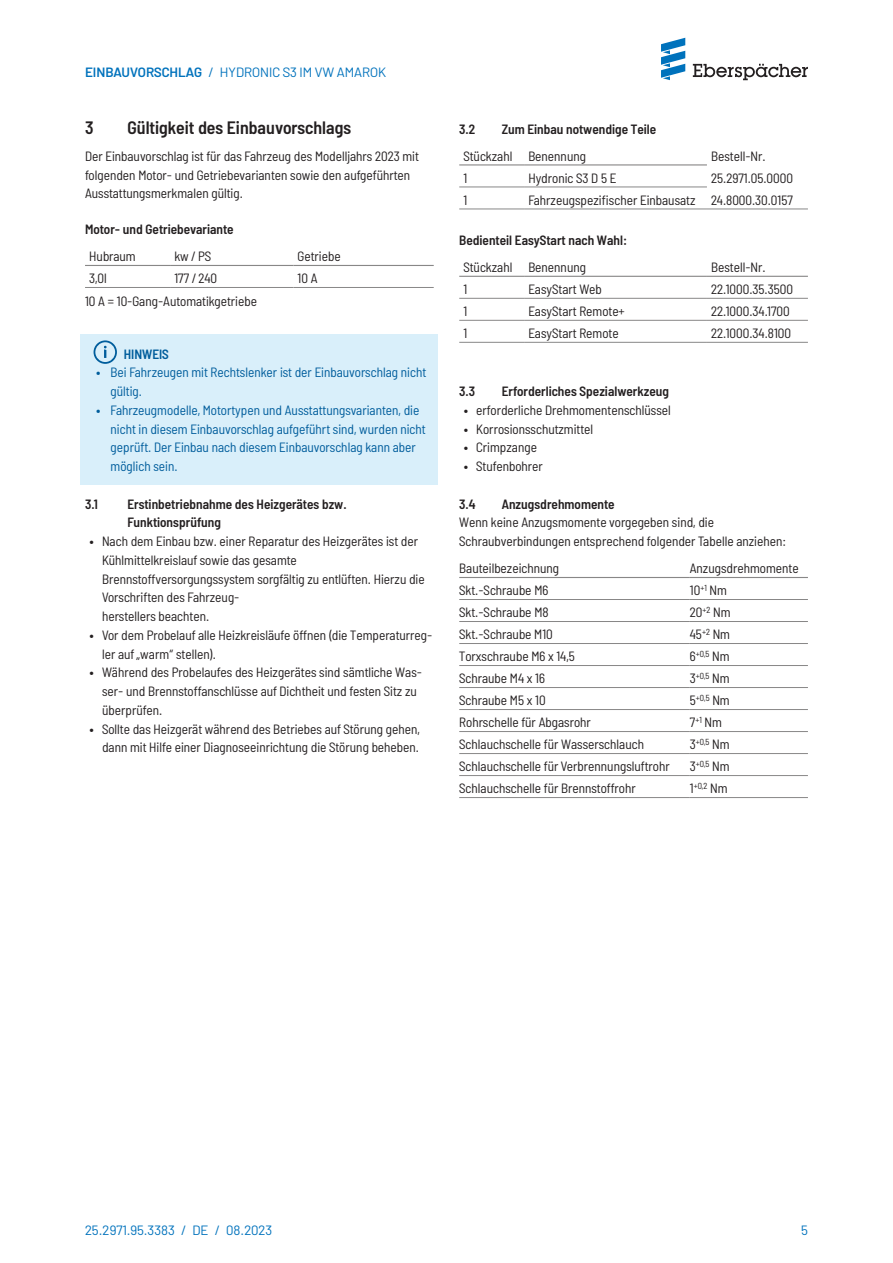
<style>
.page{position:relative;width:893px;height:1263px;background:#fff}
.page>*{position:absolute;margin:0;border:0;box-sizing:border-box;transform-origin:0 0}
.t1{font:600 semi-condensed 18px "Barlow";color:#231f20}
.t2{font:semi-condensed 13.5px/18.8px "Barlow";color:#231f20}
.t3{font:semi-condensed 13.5px/18.8px "Barlow";color:#005d9c}
.t4{font:600 semi-condensed 13.5px/18.8px "Barlow";color:#231f20}
.t5{font:13.5px "Barlow";color:#0072bc}
.t6{font:600 semi-condensed 13.5px "Barlow";color:#005d9c}
.t7{font:semi-condensed 8.7px "Barlow";color:#231f20}
.s1{font-weight:600}
.s2{font-weight:600;font-stretch:normal}
.s3{font-size:13.5px}
</style>
<div class="page">
<div style="left:81px;top:334px;width:357px;height:38px;background:#d9effa"></div>
<div style="left:81px;top:353px;width:357px;height:56px;background:#d9effa"></div>
<div style="left:81px;top:391px;width:357px;height:93px;background:#d9effa"></div>
<hr style="left:85px;top:265px;width:85px;height:1px;background:#888787">
<hr style="left:170px;top:265px;width:123px;height:1px;background:#888787">
<hr style="left:293px;top:265px;width:141px;height:1px;background:#888787">
<hr style="left:85px;top:287px;width:85px;height:1px;background:#888787">
<hr style="left:170px;top:287px;width:123px;height:1px;background:#888787">
<hr style="left:293px;top:287px;width:141px;height:1px;background:#888787">
<svg style="left:94px;top:340px;width:23px;height:24px"></svg>
<hr style="left:459px;top:164px;width:65px;height:1px;background:#888787">
<hr style="left:524px;top:164px;width:183px;height:1px;background:#888787">
<hr style="left:459px;top:187px;width:65px;height:1px;background:#888787">
<hr style="left:524px;top:187px;width:183px;height:1px;background:#888787">
<hr style="left:459px;top:209px;width:65px;height:1px;background:#888787">
<hr style="left:524px;top:209px;width:183px;height:1px;background:#888787">
<hr style="left:707px;top:209px;width:101px;height:1px;background:#888787">
<hr style="left:459px;top:276px;width:65px;height:1px;background:#888787">
<hr style="left:524px;top:276px;width:183px;height:1px;background:#888787">
<hr style="left:707px;top:276px;width:101px;height:1px;background:#888787">
<hr style="left:459px;top:298px;width:65px;height:1px;background:#888787">
<hr style="left:524px;top:298px;width:183px;height:1px;background:#888787">
<hr style="left:707px;top:298px;width:101px;height:1px;background:#888787">
<hr style="left:459px;top:320px;width:65px;height:1px;background:#888787">
<hr style="left:524px;top:320px;width:183px;height:1px;background:#888787">
<hr style="left:707px;top:320px;width:101px;height:1px;background:#888787">
<hr style="left:459px;top:342px;width:65px;height:1px;background:#888787">
<hr style="left:524px;top:342px;width:183px;height:1px;background:#888787">
<hr style="left:707px;top:342px;width:101px;height:1px;background:#888787">
<hr style="left:459px;top:599px;width:231px;height:1px;background:#888787">
<hr style="left:690px;top:599px;width:118px;height:1px;background:#888787">
<hr style="left:459px;top:621px;width:231px;height:1px;background:#888787">
<hr style="left:690px;top:621px;width:118px;height:1px;background:#888787">
<hr style="left:459px;top:643px;width:231px;height:1px;background:#888787">
<hr style="left:690px;top:643px;width:118px;height:1px;background:#888787">
<hr style="left:459px;top:665px;width:231px;height:1px;background:#888787">
<hr style="left:690px;top:665px;width:118px;height:1px;background:#888787">
<hr style="left:459px;top:687px;width:231px;height:1px;background:#888787">
<hr style="left:690px;top:687px;width:118px;height:1px;background:#888787">
<hr style="left:459px;top:709px;width:231px;height:1px;background:#888787">
<hr style="left:690px;top:709px;width:118px;height:1px;background:#888787">
<hr style="left:459px;top:731px;width:231px;height:1px;background:#888787">
<hr style="left:690px;top:731px;width:118px;height:1px;background:#888787">
<hr style="left:459px;top:753px;width:231px;height:1px;background:#888787">
<hr style="left:690px;top:753px;width:118px;height:1px;background:#888787">
<hr style="left:459px;top:775px;width:231px;height:1px;background:#888787">
<hr style="left:690px;top:775px;width:118px;height:1px;background:#888787">
<hr style="left:459px;top:797px;width:231px;height:1px;background:#888787">
<hr style="left:690px;top:797px;width:118px;height:1px;background:#888787">
<hr style="left:459px;top:577px;width:231px;height:1px;background:#888787">
<hr style="left:690px;top:577px;width:118px;height:1px;background:#888787">
<svg style="left:693px;top:64px;width:115px;height:16px"></svg>
<svg style="left:661px;top:38px;width:24px;height:42px"></svg>
<p class="t5" style="left:85px;top:63px;width:303px"><span class="s1">EINBAUVORSCHLAG</span> / HYDRONIC S3 IM VW AMAROK</p>
<h1 class="t1" style="left:85px;top:114px;width:10px">3</h1>
<h1 class="t1" style="left:128px;top:114px;width:225px">Gültigkeit des Einbauvorschlags</h1>
<p class="t2" style="left:85px;top:146px;width:335px">Der Einbauvorschlag ist für das Fahrzeug des Modelljahrs 2023 mit folgenden Motor- und Getriebevarianten sowie den aufgeführten<br>Ausstattungsmerkmalen gültig.</p>
<p class="t4" style="left:85px;top:219px;width:150px">Motor- und Getriebevariante</p>
<p class="t2" style="left:89px;top:246px;width:48px">Hubraum</p>
<p class="t2" style="left:174px;top:246px;width:38px">kw / PS</p>
<p class="t2" style="left:298px;top:246px;width:45px">Getriebe</p>
<p class="t2" style="left:89px;top:268px;width:19px">3,0l</p>
<p class="t2" style="left:174px;top:268px;width:44px">177 / 240</p>
<p class="t2" style="left:298px;top:268px;width:22px">10 A</p>
<p class="t2" style="left:85px;top:291px;width:174px">10 A = 10-Gang-Automatikgetriebe</p>
<p class="t6" style="left:124px;top:344px;width:47px">HINWEIS</p>
<p class="t3" style="left:111px;top:362px;width:317px;text-indent:-15px"><span class="s2">•</span> Bei Fahrzeugen mit Rechtslenker ist der Einbauvorschlag nicht gültig.</p>
<p class="t3" style="left:111px;top:400px;width:317px;text-indent:-15px"><span class="s2">•</span> Fahrzeugmodelle, Motortypen und Ausstattungsvarianten, die nicht in diesem Einbauvorschlag aufgeführt sind, wurden nicht geprüft. Der Einbau nach diesem Einbauvorschlag kann aber möglich sein.</p>
<p class="t4" style="left:85px;top:493px;width:15px">3.1</p>
<p class="t4" style="left:128px;top:493px;width:221px">Erstinbetriebnahme des Heizgerätes bzw.<br>Funktionsprüfung</p>
<p class="t2" style="left:102px;top:531px;width:324px;text-indent:-13px"><span class="s2">•</span> Nach dem Einbau bzw. einer Reparatur des Heizgerätes ist der Kühlmittelkreislauf sowie das gesamte Brennstoffversorgungssystem sorgfältig zu entlüften. Hierzu die Vorschriften des Fahrzeug-<br>herstellers beachten.</p>
<p class="t2" style="left:102px;top:625px;width:332px;text-indent:-13px"><span class="s2">•</span> Vor dem Probelauf alle Heizkreisläufe öffnen (die Temperaturreg&shy;ler auf „warm“ stellen).</p>
<p class="t2" style="left:102px;top:662px;width:322px;text-indent:-13px"><span class="s2">•</span> Während des Probelaufes des Heizgerätes sind sämtliche Was&shy;ser- und Brennstoffanschlüsse auf Dichtheit und festen Sitz zu überprüfen.</p>
<p class="t2" style="left:89px;top:718px;width:332px;text-align:right"><span class="s2">•</span> Sollte das Heizgerät während des Betriebes auf Störung gehen, dann mit Hilfe einer Diagnoseeinrichtung die Störung beheben.</p>
<p class="t4" style="left:459px;top:118px;width:18px">3.2</p>
<p class="t4" style="left:502px;top:118px;width:156px">Zum Einbau notwendige Teile</p>
<p class="t2" style="left:463px;top:145px;width:124px">Stückzahl Benennung</p>
<p class="t2" style="left:711px;top:145px;width:56px">Bestell-Nr.</p>
<p class="t2" style="left:463px;top:167px;width:5px">1</p>
<p class="t2" style="left:528px;top:167px;width:90px">Hydronic S3 D 5 E</p>
<p class="t2" style="left:711px;top:167px;width:83px">25.2971.05.0000</p>
<p class="t2" style="left:463px;top:189px;width:5px">1</p>
<p class="t2" style="left:528px;top:189px;width:266px">Fahrzeugspezifischer Einbausatz 24.8000.30.0157</p>
<p class="t4" style="left:459px;top:230px;width:169px">Bedienteil EasyStart nach Wahl:</p>
<p class="t2" style="left:463px;top:257px;width:124px">Stückzahl Benennung</p>
<p class="t2" style="left:711px;top:257px;width:56px">Bestell-Nr.</p>
<p class="t2" style="left:463px;top:279px;width:5px">1</p>
<p class="t2" style="left:528px;top:279px;width:75px">EasyStart Web</p>
<p class="t2" style="left:711px;top:279px;width:83px">22.1000.35.3500</p>
<p class="t2" style="left:463px;top:301px;width:5px">1</p>
<p class="t2" style="left:528px;top:301px;width:98px">EasyStart Remote+</p>
<p class="t2" style="left:711px;top:301px;width:80px">22.1000.34.1700</p>
<p class="t2" style="left:463px;top:323px;width:5px">1</p>
<p class="t2" style="left:528px;top:323px;width:92px">EasyStart Remote</p>
<p class="t2" style="left:711px;top:323px;width:81px">22.1000.34.8100</p>
<p class="t4" style="left:459px;top:381px;width:18px">3.3</p>
<p class="t4" style="left:502px;top:381px;width:169px">Erforderliches Spezialwerkzeug</p>
<p class="t2" style="left:463px;top:400px;width:209px"><span class="s2">•</span> erforderliche Drehmomentenschlüssel</p>
<p class="t2" style="left:463px;top:418px;width:131px"><span class="s2">•</span> Korrosionsschutzmittel</p>
<p class="t2" style="left:463px;top:437px;width:75px"><span class="s2">•</span> Crimpzange</p>
<p class="t2" style="left:463px;top:456px;width:81px"><span class="s2">•</span> Stufenbohrer</p>
<p class="t4" style="left:459px;top:493px;width:18px">3.4</p>
<p class="t4" style="left:502px;top:493px;width:114px">Anzugsdrehmomente</p>
<p class="t2" style="left:459px;top:512px;width:328px">Wenn keine Anzugsmomente vorgegeben sind, die<br>Schraubverbindungen entsprechend folgender Tabelle anziehen:</p>
<p class="t2" style="left:459px;top:558px;width:101px">Bauteilbezeichnung</p>
<p class="t2" style="left:690px;top:558px;width:110px">Anzugsdrehmomente</p>
<p class="t2" style="left:459px;top:580px;width:91px">Skt.-Schraube M6</p>
<p class="t2" style="left:690px;top:580px;width:39px">10<sup>+1</sup> Nm</p>
<p class="t2" style="left:459px;top:602px;width:91px">Skt.-Schraube M8</p>
<p class="t2" style="left:690px;top:602px;width:42px">20<sup>+2</sup> Nm</p>
<p class="t2" style="left:459px;top:624px;width:95px">Skt.-Schraube M10</p>
<p class="t2" style="left:690px;top:624px;width:42px">45<sup>+2</sup> Nm</p>
<p class="t2" style="left:459px;top:646px;width:117px">Torxschraube M6 x 14,5</p>
<p class="t7" style="left:690px;top:647px;width:41px"><span class="s3">6</span>+0,5 <span class="s3">Nm</span></p>
<p class="t2" style="left:459px;top:668px;width:87px">Schraube M4 x 16</p>
<p class="t7" style="left:690px;top:669px;width:41px"><span class="s3">3</span>+0,5 <span class="s3">Nm</span></p>
<p class="t2" style="left:459px;top:690px;width:88px">Schraube M5 x 10</p>
<p class="t7" style="left:690px;top:691px;width:41px"><span class="s3">5</span>+0,5 <span class="s3">Nm</span></p>
<p class="t2" style="left:459px;top:712px;width:133px">Rohrschelle für Abgasrohr</p>
<p class="t2" style="left:690px;top:712px;width:34px">7<sup>+1</sup> Nm</p>
<p class="t2" style="left:459px;top:734px;width:186px">Schlauchschelle für Wasserschlauch</p>
<p class="t7" style="left:690px;top:735px;width:41px"><span class="s3">3</span>+0,5 <span class="s3">Nm</span></p>
<p class="t2" style="left:459px;top:756px;width:212px">Schlauchschelle für Verbrennungsluftrohr</p>
<p class="t7" style="left:690px;top:757px;width:41px"><span class="s3">3</span>+0,5 <span class="s3">Nm</span></p>
<p class="t2" style="left:459px;top:778px;width:178px">Schlauchschelle für Brennstoffrohr</p>
<p class="t7" style="left:690px;top:779px;width:39px"><span class="s3">1</span>+0,2 <span class="s3">Nm</span></p>
<p class="t5" style="left:85px;top:1220px;width:189px">25.2971.95.3383 / DE / 08.2023</p>
<p class="t5" style="left:801px;top:1220px;width:8px">5</p>
</div>
